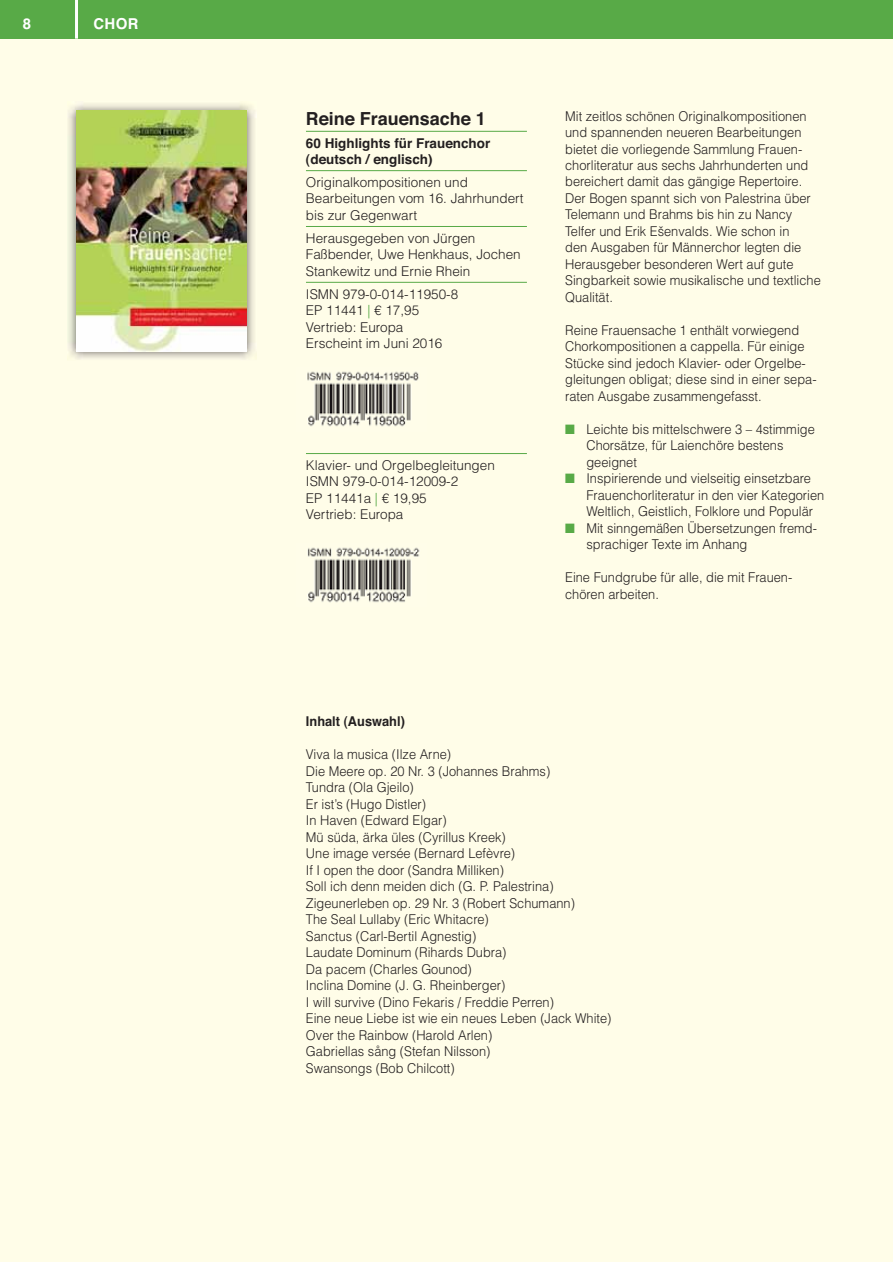
<style>
.page{position:relative;width:893px;height:1263px;background:#fff}
.page>*{position:absolute;margin:0;border:0;box-sizing:border-box;transform-origin:0 0}
.t1{font:700 18px "Helvetica";color:#231f20}
.t2{font:700 15px "Helvetica";color:#fff}
.t3{font:300 13.5px/16.5px "Helvetica";color:#231f20;scale:.95 1}
.t4{font:300 13.5px/16.5px "Helvetica";color:#231f20}
.t5{font:700 13.5px/16.5px "Helvetica";color:#231f20}
.t6{font:700 13.5px "Helvetica";color:#231f20;scale:.95 1}
.s1{color:#58aa47}
</style>
<div class="page">
<div style="left:0;top:0;width:892px;height:1262px;background:#fffde8"></div>
<div style="left:0;top:0;width:892px;height:39px;background:#58aa47"></div>
<hr style="left:75px;top:0;width:3px;height:39px;background:#fff">
<img style="left:68px;top:103px;width:186px;height:256px">
<img style="left:77px;top:111px;width:169px;height:240px">
<hr style="left:306px;top:131px;width:221px;height:1px;background:#58aa47">
<hr style="left:306px;top:170px;width:221px;height:1px;background:#58aa47">
<hr style="left:306px;top:226px;width:221px;height:1px;background:#58aa47">
<hr style="left:306px;top:282px;width:221px;height:1px;background:#58aa47">
<hr style="left:306px;top:453px;width:221px;height:1px;background:#58aa47">
<img style="left:307px;top:371px;width:112px;height:56px">
<img style="left:307px;top:547px;width:113px;height:56px">
<p class="t2" style="left:23px;top:18px;width:10px">8</p>
<p class="t2" style="left:93px;top:18px;width:47px">CHOR</p>
<h1 class="t1" style="left:306px;top:112px;width:181px">Reine Frauensache 1</h1>
<p class="t5" style="left:306px;top:136px;width:186px">60 Highlights für Frauenchor (deutsch / englisch)</p>
<p class="t4" style="left:306px;top:175px;width:219px">Originalkompositionen und<br>Bearbeitungen vom 16. Jahrhundert bis zur Gegenwart</p>
<p class="t4" style="left:306px;top:231px;width:216px">Herausgegeben von Jürgen<br>Faßbender, Uwe Henkhaus, Jochen<br>Stankewitz und Ernie Rhein</p>
<p class="t4" style="left:306px;top:287px;width:154px">ISMN 979-0-014-11950-8<br>EP 11441 <span class="s1">|</span> € 17,95<br>Vertrieb: Europa<br>Erscheint im Juni 2016</p>
<p class="t4" style="left:306px;top:458px;width:190px">Klavier- und Orgelbegleitungen<br>ISMN 979-0-014-12009-2<br>EP 11441a <span class="s1">|</span> € 19,95<br>Vertrieb: Europa</p>
<p class="t3" style="left:565px;top:109px;width:271px">Mit zeitlos schönen Originalkompositionen und spannenden neueren Bearbeitungen bietet die vorliegende Sammlung Frauen&shy;chorliteratur aus sechs Jahrhunderten und bereichert damit das gängige Repertoire.<br>Der Bogen spannt sich von Palestrina über Telemann und Brahms bis hin zu Nancy Telfer und Erik Ešenvalds. Wie schon in<br>den Ausgaben für Männerchor legten die Herausgeber besonderen Wert auf gute Singbarkeit sowie musikalische und textliche Qualität.</p>
<p class="t3" style="left:565px;top:323px;width:266px">Reine Frauensache 1 enthält vorwiegend Chorkompositionen a cappella. Für einige Stücke sind jedoch Klavier- oder Orgelbe&shy;gleitungen obligat; diese sind in einer sepa&shy;raten Ausgabe zusammengefasst.</p>
<p class="t3" style="left:586px;top:422px;width:252px">Leichte bis mittelschwere 3 – 4stimmige Chorsätze, für Laienchöre bestens geeignet<br>Inspirierende und vielseitig einsetzbare Frauenchorliteratur in den vier Kategorien Weltlich, Geistlich, Folklore und Populär Mit sinngemäßen Übersetzungen fremd&shy;sprachiger Texte im Anhang</p>
<p class="t3" style="left:565px;top:570px;width:241px">Eine Fundgrube für alle, die mit Frauen&shy;chören arbeiten.</p>
<p class="t6" style="left:306px;top:717px;width:106px">Inhalt (Auswahl)</p>
<p class="t3" style="left:306px;top:748px;width:323px">Viva la musica (Ilze Arne)<br>Die Meere op. 20 Nr. 3 (Johannes Brahms)<br>Tundra (Ola Gjeilo)<br>Er ist’s (Hugo Distler)<br>In Haven (Edward Elgar)<br>Mü süda, ärka üles (Cyrillus Kreek)<br>Une image versée (Bernard Lefèvre)<br>If I open the door (Sandra Milliken)<br>Soll ich denn meiden dich (G. P. Palestrina)<br>Zigeunerleben op. 29 Nr. 3 (Robert Schumann)<br>The Seal Lullaby (Eric Whitacre)<br>Sanctus (Carl-Bertil Agnestig)<br>Laudate Dominum (Rihards Dubra)<br>Da pacem (Charles Gounod)<br>Inclina Domine (J. G. Rheinberger)<br>I will survive (Dino Fekaris / Freddie Perren)<br>Eine neue Liebe ist wie ein neues Leben (Jack White)<br>Over the Rainbow (Harold Arlen)<br>Gabriellas sång (Stefan Nilsson)<br>Swansongs (Bob Chilcott)</p>
</div>
